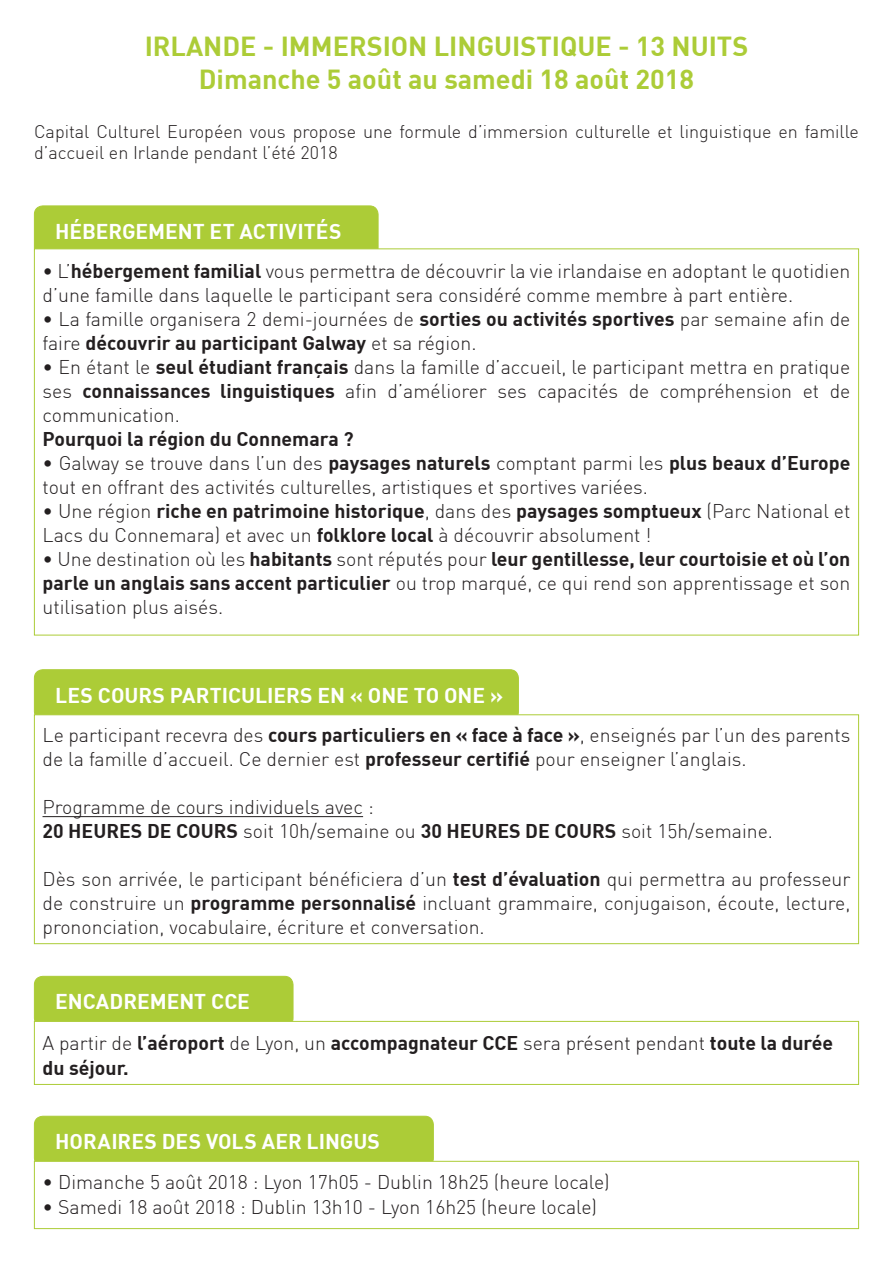
<style>
.page{position:relative;width:893px;height:1263px;background:#fff}
.page>*{position:absolute;margin:0;border:0;box-sizing:border-box;transform-origin:0 0}
.t1{font:700 27px/32.4px "DIN";color:#accc37;text-align:center}
.t2{font:700 21px "DIN";color:#fff}
.t3{font:300 19.5px/24px "DIN";color:#231f20}
.t4{font:700 19.5px/25.5px "DIN";color:#231f20}
.t5{font:300 18px/21.6px "DIN";color:#231f20}
.s1{font-weight:700}
.s2{font-weight:300}
</style>
<div class="page">
<div style="left:34px;top:206px;width:344px;height:50px;background:#accc37;border-radius:9px"></div>
<div style="left:34px;top:206px;width:344px;height:51px;border:1px solid #accc37;border-radius:9px"></div>
<div style="left:34px;top:248px;width:825px;height:387px;background:#fff;border:1px solid #accc37"></div>
<div style="left:34px;top:670px;width:484px;height:50px;background:#accc37;border-radius:9px"></div>
<div style="left:34px;top:669px;width:485px;height:51px;border:1px solid #accc37;border-radius:9px"></div>
<div style="left:34px;top:714px;width:825px;height:230px;background:#fff;border:1px solid #accc37"></div>
<hr style="left:43px;top:816px;width:320px;height:1px;background:#231f20">
<div style="left:34px;top:976px;width:259px;height:50px;background:#accc37;border-radius:9px"></div>
<div style="left:34px;top:976px;width:259px;height:51px;border:1px solid #accc37;border-radius:9px"></div>
<div style="left:34px;top:1021px;width:825px;height:64px;background:#fff;border:1px solid #accc37"></div>
<div style="left:34px;top:1116px;width:399px;height:50px;background:#accc37;border-radius:9px"></div>
<div style="left:34px;top:1116px;width:400px;height:51px;border:1px solid #accc37;border-radius:9px"></div>
<div style="left:34px;top:1161px;width:825px;height:68px;background:#fff;border:1px solid #accc37"></div>
<h1 class="t1" style="left:145px;top:29px;width:605px">IRLANDE - IMMERSION LINGUISTIQUE - 13 NUITS<br>Dimanche 5 août au samedi 18 août 2018</h1>
<p class="t5" style="left:34px;top:120px;width:826px">Capital Culturel Européen vous propose une formule d’immersion culturelle et linguistique en famille d’accueil en Irlande pendant l’été 2018</p>
<p class="t2" style="left:55px;top:218px;width:288px">HÉBERGEMENT ET ACTIVITÉS</p>
<p class="t3" style="left:43px;top:259px;width:809px">• L’<span class="s1">hébergement familial</span> vous permettra de découvrir la vie irlandaise en adoptant le quotidien d’une famille dans laquelle le participant sera considéré comme membre à part entière.</p>
<p class="t3" style="left:43px;top:307px;width:809px">• La famille organisera 2 demi-journées de <span class="s1">sorties ou activités sportives</span> par semaine afin de faire <span class="s1">découvrir au participant Galway</span> et sa région.</p>
<p class="t3" style="left:43px;top:355px;width:809px;text-align:justify">• En étant le <span class="s1">seul étudiant français</span> dans la famille d’accueil, le participant mettra en pratique ses <span class="s1">connaissances linguistiques</span> afin d’améliorer ses capacités de compréhension et de communication.</p>
<p class="t4" style="left:43px;top:425px;width:313px">Pourquoi la région du Connemara ?</p>
<p class="t3" style="left:43px;top:451px;width:809px">• Galway se trouve dans l’un des <span class="s1">paysages naturels</span> comptant parmi les <span class="s1">plus beaux d’Europe </span>tout en offrant des activités culturelles, artistiques et sportives variées.</p>
<p class="t3" style="left:43px;top:499px;width:809px">• Une région <span class="s1">riche en patrimoine historique</span>, dans des <span class="s1">paysages somptueux</span> (Parc National et<br>Lacs du Connemara) et avec un <span class="s1">folklore local</span> à découvrir absolument !</p>
<p class="t3" style="left:43px;top:547px;width:809px;text-align:justify">• Une destination où les <span class="s1">habitants</span> sont réputés pour <span class="s1">leur gentillesse, leur courtoisie et où l’on parle un anglais sans accent particulier</span> ou trop marqué, ce qui rend son apprentissage et son utilisation plus aisés.</p>
<p class="t2" style="left:55px;top:681px;width:449px">LES COURS PARTICULIERS EN « ONE TO ONE »</p>
<p class="t3" style="left:43px;top:723px;width:809px">Le participant recevra des <span class="s1">cours particuliers en « face à face »</span>, enseignés par l’un des parents de la famille d’accueil. Ce dernier est <span class="s1">professeur certifié</span> pour enseigner l’anglais.</p>
<p class="t3" style="left:43px;top:795px;width:732px">Programme de cours individuels avec :<br><span class="s1">20 HEURES DE COURS</span> soit 10h/semaine ou <span class="s1">30 HEURES DE COURS</span> soit 15h/semaine.</p>
<p class="t3" style="left:43px;top:867px;width:809px;text-align:justify">Dès son arrivée, le participant bénéficiera d’un <span class="s1">test d’évaluation</span> qui permettra au professeur de construire un <span class="s1">programme personnalisé</span> incluant grammaire, conjugaison, écoute, lecture, prononciation, vocabulaire, écriture et conversation.</p>
<p class="t2" style="left:55px;top:988px;width:28px">Encadrement</p>
<p class="t2" style="left:211px;top:988px;width:14px">cce</p>
<p class="t4" style="left:43px;top:1029px;width:792px"><span class="s2">A partir de</span> l’aéroport <span class="s2">de Lyon, un</span> accompagnateur CCE <span class="s2">sera présent pendant</span> toute la durée du séjour.</p>
<p class="t2" style="left:55px;top:1128px;width:14px">horaires</p>
<p class="t2" style="left:162px;top:1128px;width:14px">des</p>
<p class="t2" style="left:206px;top:1128px;width:14px">vols</p>
<p class="t2" style="left:262px;top:1128px;width:15px">aer</p>
<p class="t2" style="left:307px;top:1128px;width:13px">lingus</p>
<p class="t3" style="left:43px;top:1169px;width:569px">• Dimanche 5 août 2018 : Lyon 17h05 - Dublin 18h25 (heure locale)</p>
<p class="t3" style="left:43px;top:1195px;width:556px">• Samedi 18 août 2018 : Dublin 13h10 - Lyon 16h25 (heure locale)</p>
</div>
